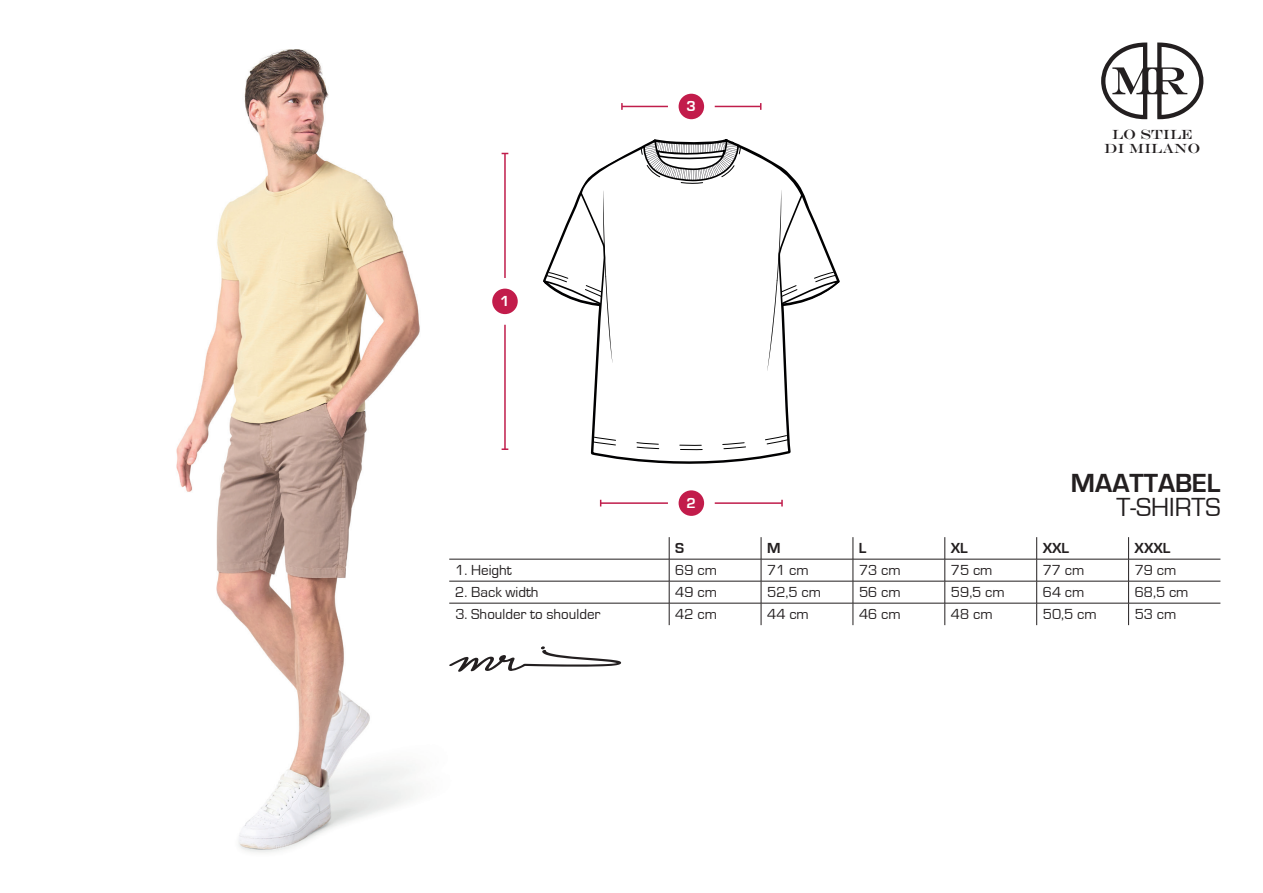
<style>
.page{position:relative;width:1263px;height:893px;background:#fff}
.page>*{position:absolute;margin:0;border:0;box-sizing:border-box;transform-origin:0 0}
.t1{font:700 27px "Eurostile";color:#231f20}
.t2{font:27px "Eurostile";color:#231f20}
.t3{font:15px "Eurostile";color:#231f20}
.t4{font:700 15px "Eurostile";color:#231f20}
.t5{font:700 15px "Eurostile";color:#fff}
.t6{font:13.5px/13.5px "Engravers";color:#231f20;text-align:center}
</style>
<div class="page">
<img style="left:176px;top:49px;width:419px;height:804px">
<svg style="left:1101px;top:43px;width:102px;height:76px"></svg>
<hr style="left:449px;top:559px;width:220px;height:1px;background:#231f20">
<hr style="left:761px;top:559px;width:92px;height:1px;background:#231f20">
<hr style="left:853px;top:559px;width:92px;height:1px;background:#231f20">
<hr style="left:945px;top:559px;width:92px;height:1px;background:#231f20">
<hr style="left:1037px;top:559px;width:91px;height:1px;background:#231f20">
<hr style="left:1128px;top:559px;width:92px;height:1px;background:#231f20">
<hr style="left:449px;top:581px;width:220px;height:1px;background:#231f20">
<hr style="left:669px;top:581px;width:92px;height:1px;background:#231f20">
<hr style="left:761px;top:581px;width:92px;height:1px;background:#231f20">
<hr style="left:853px;top:581px;width:92px;height:1px;background:#231f20">
<hr style="left:945px;top:581px;width:92px;height:1px;background:#231f20">
<hr style="left:1037px;top:581px;width:91px;height:1px;background:#231f20">
<hr style="left:1128px;top:581px;width:92px;height:1px;background:#231f20">
<hr style="left:449px;top:603px;width:220px;height:1px;background:#231f20">
<hr style="left:669px;top:603px;width:92px;height:1px;background:#231f20">
<svg style="left:669px;top:573px;width:1px;height:52px"></svg>
<hr style="left:761px;top:603px;width:92px;height:1px;background:#231f20">
<svg style="left:761px;top:573px;width:1px;height:52px"></svg>
<hr style="left:853px;top:603px;width:92px;height:1px;background:#231f20">
<svg style="left:853px;top:537px;width:1px;height:88px"></svg>
<hr style="left:945px;top:603px;width:92px;height:1px;background:#231f20">
<svg style="left:944px;top:537px;width:1px;height:88px"></svg>
<hr style="left:1037px;top:603px;width:91px;height:1px;background:#231f20">
<svg style="left:1036px;top:537px;width:1px;height:88px"></svg>
<hr style="left:1128px;top:603px;width:92px;height:1px;background:#231f20">
<svg style="left:1128px;top:537px;width:1px;height:88px"></svg>
<svg style="left:449px;top:646px;width:172px;height:27px"></svg>
<div style="left:492px;top:289px;width:26px;height:25px;background:#c21c4b;border-radius:50%"></div>
<div style="left:679px;top:94px;width:25px;height:25px;background:#c21c4b;border-radius:50%"></div>
<hr style="left:622px;top:106px;width:46px;height:1px;background:#c01d4b">
<svg style="left:621px;top:103px;width:2px;height:7px"></svg>
<hr style="left:504px;top:153px;width:2px;height:125px;background:#c01d4b">
<hr style="left:504px;top:325px;width:2px;height:124px;background:#c01d4b">
<svg style="left:502px;top:448px;width:6px;height:2px"></svg>
<hr style="left:715px;top:106px;width:46px;height:1px;background:#c01d4b">
<svg style="left:541px;top:136px;width:301px;height:437px"></svg>
<svg style="left:579px;top:142px;width:224px;height:371px"></svg>
<svg style="left:542px;top:166px;width:76px;height:197px"></svg>
<svg style="left:764px;top:168px;width:76px;height:203px"></svg>
<svg style="left:593px;top:435px;width:196px;height:26px"></svg>
<svg style="left:641px;top:138px;width:100px;height:46px"></svg>
<p class="t5" style="left:500px;top:293px;width:11px">1</p>
<p class="t5" style="left:687px;top:98px;width:11px">3</p>
<p class="t5" style="left:687px;top:495px;width:11px">2</p>
<p class="t6" style="left:1104px;top:128px;width:98px">LO STILE<br>DI MILANO</p>
<h1 class="t1" style="left:1071px;top:468px;width:151px">MAATTABEL</h1>
<h1 class="t2" style="left:1116px;top:492px;width:106px">T-SHIRTS</h1>
<p class="t4" style="left:675px;top:540px;width:10px">S</p>
<p class="t4" style="left:767px;top:540px;width:15px">M</p>
<p class="t4" style="left:859px;top:540px;width:9px">L</p>
<p class="t4" style="left:951px;top:540px;width:18px">XL</p>
<p class="t4" style="left:1043px;top:540px;width:28px">XXL</p>
<p class="t4" style="left:1134px;top:540px;width:37px">XXXL</p>
<p class="t3" style="left:455px;top:562px;width:58px">1. Height</p>
<p class="t3" style="left:675px;top:562px;width:43px">69 cm</p>
<p class="t3" style="left:767px;top:562px;width:43px">71 cm</p>
<p class="t3" style="left:859px;top:562px;width:43px">73 cm</p>
<p class="t3" style="left:951px;top:562px;width:43px">75 cm</p>
<p class="t3" style="left:1043px;top:562px;width:43px">77 cm</p>
<p class="t3" style="left:1135px;top:562px;width:43px">79 cm</p>
<p class="t3" style="left:455px;top:584px;width:85px">2. Back width</p>
<p class="t3" style="left:675px;top:584px;width:43px">49 cm</p>
<p class="t3" style="left:767px;top:584px;width:55px">52,5 cm</p>
<p class="t3" style="left:859px;top:584px;width:43px">56 cm</p>
<p class="t3" style="left:951px;top:584px;width:55px">59,5 cm</p>
<p class="t3" style="left:1043px;top:584px;width:43px">64 cm</p>
<p class="t3" style="left:1135px;top:584px;width:55px">68,5 cm</p>
<p class="t3" style="left:455px;top:606px;width:147px">3. Shoulder to shoulder</p>
<p class="t3" style="left:675px;top:606px;width:43px">42 cm</p>
<p class="t3" style="left:767px;top:606px;width:43px">44 cm</p>
<p class="t3" style="left:859px;top:606px;width:43px">46 cm</p>
<p class="t3" style="left:951px;top:606px;width:43px">48 cm</p>
<p class="t3" style="left:1043px;top:606px;width:55px">50,5 cm</p>
<p class="t3" style="left:1135px;top:606px;width:43px">53 cm</p>
</div>
